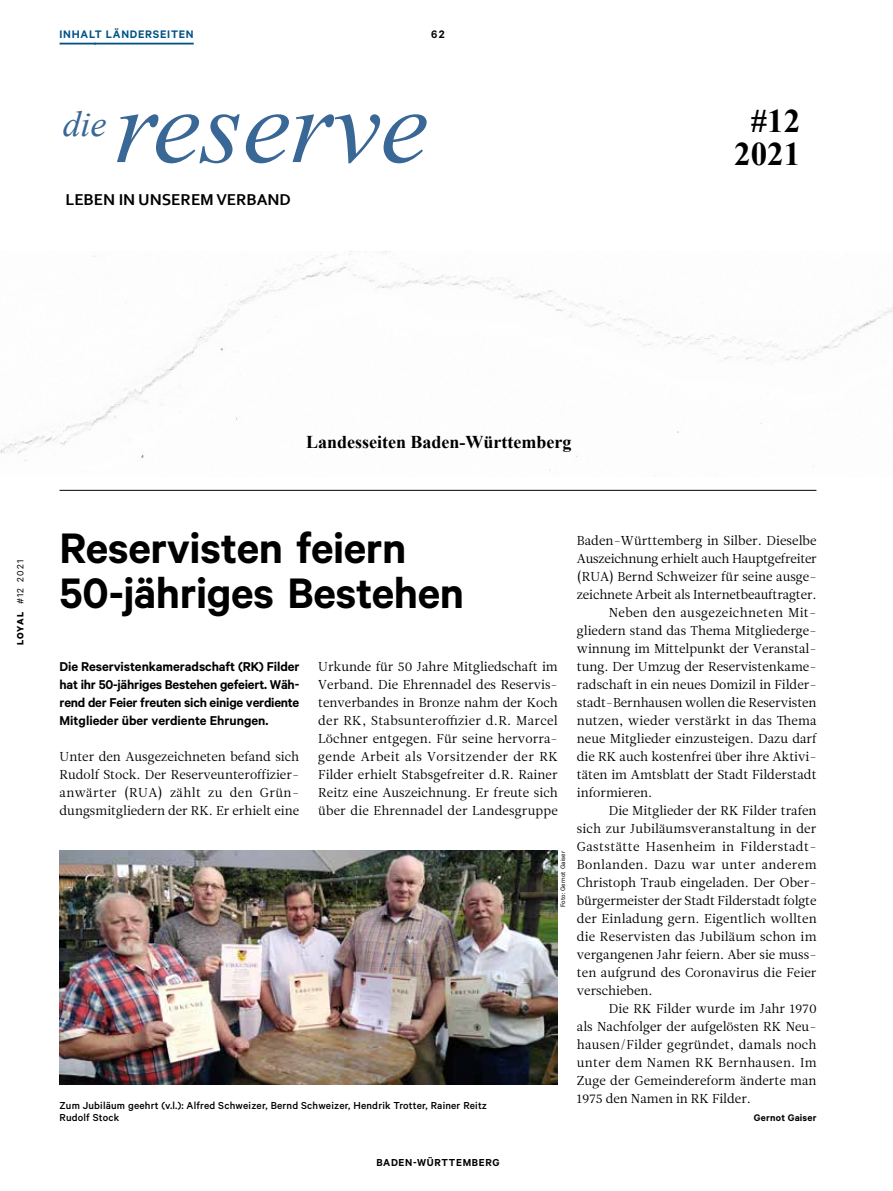
<style>
.page{position:relative;width:893px;height:1191px;background:#fff}
.page>*{position:absolute;margin:0;border:0;box-sizing:border-box;transform-origin:0 0}
.t1{font:italic 108px "Times New Roman";color:#396796}
.t2{font:600 48px/45px "Calibre";letter-spacing:-.01em;color:#000}
.t3{font:italic 36px "Times New Roman";color:#396796}
.t4{font:700 33px/32.4px "Times New Roman";color:#000;text-align:center}
.t5{font:700 18px "Times New Roman";color:#000}
.t6{font:700 16.5px "Corbel";color:#000}
.t7{font:600 14.4px/18px "Calibre";color:#000;text-align:justify}
.t8{font:12.9px/18px "Leitura News Roman 1";color:#000;text-align:justify}
.t9{font:12.9px "Leitura News Roman 1";letter-spacing:.03em;color:#000}
.t10{font:12.9px "Leitura News Roman 1";letter-spacing:.025em;color:#000}
.t11{font:600 12.3px "Calibre";letter-spacing:.06em;color:#005286}
.t12{font:600 12.3px "Calibre";color:#000}
.t13{font:500 11.4px/12px "Calibre";letter-spacing:.015em;color:#000}
.t14{font:600 11.4px "Calibre";letter-spacing:.06em;color:#000}
.t15{font:600 10.8px "Calibre";letter-spacing:.02em;color:#000}
.t16{font:10.2px "Calibre";letter-spacing:.12em;color:#000}
.t17{font:7.2px "Calibre";letter-spacing:.02em;color:#000}
.s1{font-style:inherit}
.s2{font-weight:700}
</style>
<div class="page">
<hr style="left:60px;top:43px;width:134px;height:1px;background:#005286">
<hr style="left:60px;top:490px;width:756px;height:1px;background:#000">
<img style="left:60px;top:851px;width:498px;height:234px">
<img style="left:0;top:251px;width:893px;height:225px">
<p class="t11" style="left:60px;top:27px;width:136px">INHALT LÄNDERSEITEN</p>
<p class="t12" style="left:431px;top:27px;width:15px">62</p>
<h1 class="t1" style="left:115px;top:66px;width:315px">reserve</h1>
<h3 class="t4" style="left:734px;top:105px;width:67px">#<span class="s1">12<br></span>2021</h3>
<p class="t6" style="left:65px;top:190px;width:227px">LEBEN IN UNSEREM VERBAND</p>
<h3 class="t3" style="left:63px;top:104px;width:45px">die</h3>
<p class="t16" style="left:15px;top:645px;width:87px;rotate:-90deg"><span class="s2">LOYAL</span> #12 2021</p>
<h3 class="t5" style="left:306px;top:433px;width:267px">Landesseiten Baden-Württemberg</h3>
<h2 class="t2" style="left:60px;top:524px;width:406px">Reservisten feiern<br>50-jähriges Bestehen</h2>
<p class="t7" style="left:60px;top:657px;width:241px">Die Reservistenkameradschaft (RK) Filder hat ihr 50-jähriges Bestehen gefeiert. Wäh&shy;rend der Feier freuten sich einige verdiente Mitglieder über verdiente Ehrungen.</p>
<p class="t8" style="left:60px;top:747px;width:241px">Unter den Ausgezeichneten befand sich Rudolf Stock. Der Reserveunteroffizier&shy;anwärter (RUA) zählt zu den Grün&shy;dungsmitgliedern der RK. Er erhielt eine</p>
<p class="t8" style="left:318px;top:657px;width:241px">Urkunde für 50 Jahre Mitgliedschaft im Verband. Die Ehrennadel des Reservis&shy;tenverbandes in Bronze nahm der Koch der RK, Stabsunteroffizier d.R. Marcel Löchner entgegen. Für seine hervorra&shy;gende Arbeit als Vorsitzender der RK Filder erhielt Stabsgefreiter d.R. Rainer Reitz eine Auszeichnung. Er freute sich über die Ehrennadel der Landesgruppe</p>
<p class="t17" style="left:559px;top:907px;width:58px;rotate:-90deg">Foto: Gernot Gaiser</p>
<p class="t13" style="left:60px;top:1099px;width:429px">Zum Jubiläum geehrt (v.l.): Alfred Schweizer, Bernd Schweizer, Hendrik Trotter, Rainer Reitz<br>Rudolf Stock</p>
<p class="t8" style="left:577px;top:531px;width:241px">Baden-Württemberg in Silber. Dieselbe</p>
<p class="t8" style="left:577px;top:549px;width:241px">Auszeichnung erhielt auch Hauptgefreiter</p>
<p class="t8" style="left:577px;top:567px;width:241px">(RUA) Bernd Schweizer für seine ausge-</p>
<p class="t8" style="left:577px;top:585px;width:241px">zeichnete Arbeit als Internetbeauftragter.</p>
<p class="t10" style="left:609px;top:605px;width:209px">Neben den ausgezeichneten Mit-</p>
<p class="t8" style="left:577px;top:621px;width:241px">gliedern stand das Thema Mitgliederge-</p>
<p class="t8" style="left:577px;top:639px;width:241px">winnung im Mittelpunkt der Veranstal-</p>
<p class="t8" style="left:577px;top:657px;width:241px">tung. Der Umzug der Reservistenkame-</p>
<p class="t8" style="left:577px;top:675px;width:241px">radschaft in ein neues Domizil in Filder-</p>
<p class="t8" style="left:577px;top:693px;width:241px">stadt-Bernhausen wollen die Reservisten</p>
<p class="t8" style="left:577px;top:711px;width:241px">nutzen, wieder verstärkt in das Thema</p>
<p class="t8" style="left:577px;top:729px;width:241px">neue Mitglieder einzusteigen. Dazu darf</p>
<p class="t8" style="left:577px;top:747px;width:241px">die RK auch kostenfrei über ihre Aktivi-</p>
<p class="t8" style="left:577px;top:765px;width:241px">täten im Amtsblatt der Stadt Filderstadt</p>
<p class="t8" style="left:577px;top:783px;width:77px">informieren.</p>
<p class="t8" style="left:609px;top:801px;width:209px">Die Mitglieder der RK Filder trafen</p>
<p class="t8" style="left:577px;top:819px;width:241px">sich zur Jubiläumsveranstaltung in der</p>
<p class="t9" style="left:577px;top:838px;width:241px">Gaststätte Hasenheim in Filderstadt-</p>
<p class="t9" style="left:577px;top:856px;width:241px">Bonlanden. Dazu war unter anderem</p>
<p class="t8" style="left:577px;top:873px;width:241px">Christoph Traub eingeladen. Der Ober-</p>
<p class="t8" style="left:577px;top:891px;width:241px">bürgermeister der Stadt Filderstadt folgte</p>
<p class="t8" style="left:577px;top:909px;width:241px">der Einladung gern. Eigentlich wollten</p>
<p class="t8" style="left:577px;top:927px;width:241px">die Reservisten das Jubiläum schon im</p>
<p class="t8" style="left:577px;top:945px;width:241px">vergangenen Jahr feiern. Aber sie muss-</p>
<p class="t8" style="left:577px;top:963px;width:241px">ten aufgrund des Coronavirus die Feier</p>
<p class="t8" style="left:577px;top:981px;width:77px">verschieben.</p>
<p class="t8" style="left:609px;top:999px;width:209px">Die RK Filder wurde im Jahr 1970</p>
<p class="t8" style="left:577px;top:1017px;width:241px">als Nachfolger der aufgelösten RK Neu-</p>
<p class="t8" style="left:577px;top:1035px;width:241px">hausen/Filder gegründet, damals noch</p>
<p class="t10" style="left:577px;top:1054px;width:241px">unter dem Namen RK Bernhausen. Im</p>
<p class="t8" style="left:577px;top:1071px;width:241px">Zuge der Gemeindereform änderte man</p>
<p class="t8" style="left:577px;top:1089px;width:176px">1975 den Namen in RK Filder.</p>
<p class="t15" style="left:754px;top:1111px;width:64px">Gernot Gaiser</p>
<p class="t14" style="left:376px;top:1155px;width:125px">BADEN-WÜRTTEMBERG</p>
</div>
